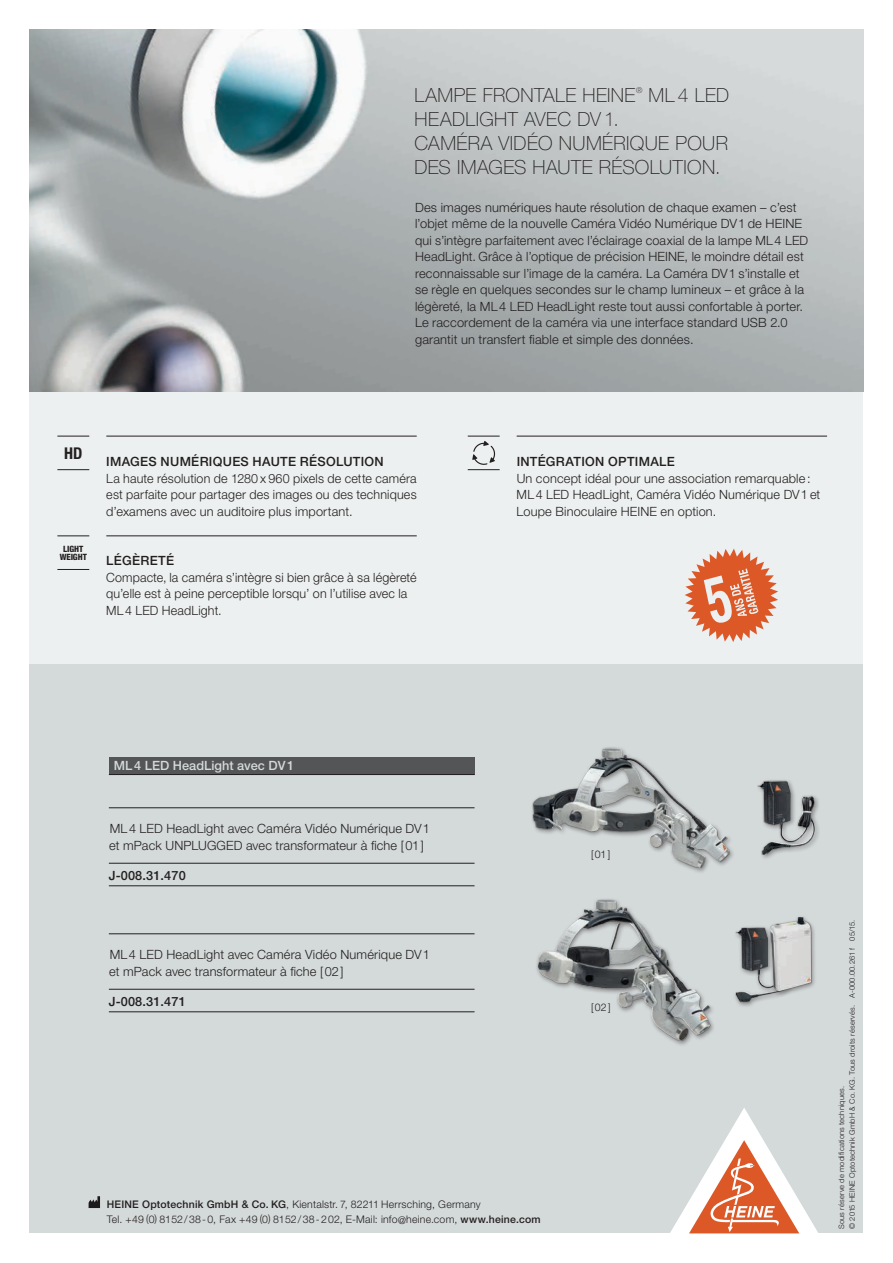
<style>
.page{position:relative;width:893px;height:1263px;background:#fff}
.page>*{position:absolute;margin:0;border:0;box-sizing:border-box;transform-origin:0 0}
.t1{font:100 19.5px/24px "Helvetica Neue LT Std";letter-spacing:.02em;color:#231f20}
.t2{font:700 condensed 16.2px "Helvetica Neue LT Std";color:#231f20}
.t3{font:300 12.75px/16.5px "Helvetica Neue LT Std";letter-spacing:.015em;color:#231f20}
.t4{font:500 12.75px "Helvetica Neue LT Std";letter-spacing:.02em;color:#231f20}
.t5{font:500 12.75px "Helvetica Neue LT Std";color:#d4d9d9}
.t6{font:300 10.5px/15px "Helvetica Neue LT Std";letter-spacing:.02em;color:#231f20}
.t7{font:800 condensed 8.7px/7.9px "Helvetica Neue LT Std";color:#231f20;text-align:center}
.t8{font:100 7.95px "Helvetica Neue LT Std";color:#231f20}
.t9{font:300 7.5px/10.5px "Helvetica Neue LT Std";letter-spacing:.025em;color:#231f20}
.s1{font-weight:500}
</style>
<div class="page">
<div style="left:30px;top:391px;width:833px;height:842px;background:#d4d9d9"></div>
<div style="left:533px;top:748px;width:197px;height:120px;background:#231f20;opacity:.35"></div>
<img style="left:533px;top:748px;width:129px;height:91px">
<img style="left:537px;top:900px;width:173px;height:141px">
<div style="left:733px;top:925px;width:65px;height:83px;background:#231f20;opacity:.45"></div>
<img style="left:736px;top:927px;width:56px;height:75px">
<div style="left:767px;top:915px;width:50px;height:82px;background:#231f20;opacity:.45"></div>
<div style="left:770px;top:917px;width:42px;height:74px;background:#231f20;opacity:.35"></div>
<img style="left:770px;top:917px;width:41px;height:74px">
<div style="left:755px;top:778px;width:65px;height:83px;background:#231f20;opacity:.45"></div>
<div style="left:758px;top:780px;width:57px;height:75px;background:#231f20;opacity:.35"></div>
<img style="left:758px;top:781px;width:56px;height:74px">
<svg style="left:670px;top:1108px;width:148px;height:125px"></svg>
<div style="left:30px;top:391px;width:833px;height:272px;background:#edf0f0"></div>
<img style="left:30px;top:30px;width:833px;height:361px">
<img style="left:88px;top:1196px;width:12px;height:12px">
<hr style="left:106px;top:536px;width:311px;height:1px;background:#231f20">
<hr style="left:106px;top:436px;width:311px;height:1px;background:#231f20">
<hr style="left:517px;top:436px;width:310px;height:1px;background:#231f20">
<hr style="left:57px;top:436px;width:32px;height:1px;background:#231f20">
<hr style="left:57px;top:469px;width:32px;height:1px;background:#231f20">
<hr style="left:57px;top:536px;width:32px;height:1px;background:#231f20">
<hr style="left:57px;top:569px;width:32px;height:1px;background:#231f20">
<hr style="left:468px;top:436px;width:32px;height:1px;background:#231f20">
<hr style="left:468px;top:469px;width:32px;height:1px;background:#231f20">
<svg style="left:472px;top:441px;width:24px;height:24px"></svg>
<svg style="left:685px;top:549px;width:93px;height:93px"></svg>
<hr style="left:109px;top:807px;width:366px;height:1px;background:#231f20">
<hr style="left:109px;top:863px;width:366px;height:1px;background:#231f20">
<hr style="left:109px;top:885px;width:366px;height:1px;background:#231f20">
<hr style="left:109px;top:933px;width:366px;height:1px;background:#231f20">
<hr style="left:109px;top:989px;width:366px;height:1px;background:#231f20">
<hr style="left:109px;top:1011px;width:366px;height:1px;background:#231f20">
<div style="left:109px;top:757px;width:366px;height:17px;background:#545557"></div>
<hr style="left:109px;top:774px;width:366px;height:1px;background:#231f20">
<h1 class="t1" style="left:415px;top:83px;width:222px">LAMPE FRONTALE HEINE</h1>
<p class="t8" style="left:636px;top:86px;width:8px">®</p>
<h1 class="t1" style="left:649px;top:83px;width:82px">ML 4 LED</h1>
<h1 class="t1" style="left:415px;top:107px;width:315px">HEADLIGHT AVEC DV 1.<br>CAMÉRA VIDÉO NUMÉRIQUE POUR<br>DES IMAGES HAUTE RÉSOLUTION.</h1>
<p class="t3" style="left:415px;top:199px;width:395px">Des images numériques haute résolution de chaque examen – c’est l’objet même de la nouvelle Caméra Vidéo Numérique DV1 de HEINE qui s’intègre parfaitement avec l’éclairage coaxial de la lampe ML4 LED HeadLight. Grâce à l’optique de précision HEINE, le moindre détail est reconnaissable sur l’image de la caméra. La Caméra DV1 s’installe et se règle en quelques secondes sur le champ lumineux – et grâce à la légèreté, la ML4 LED HeadLight reste tout aussi confortable à porter.<br>Le raccordement de la caméra via une interface standard USB 2.0 garantit un transfert fiable et simple des données.</p>
<p class="t2" style="left:64px;top:443px;width:20px">HD</p>
<p class="t7" style="left:60px;top:544px;width:29px">LIGHT<br>WEIGHT</p>
<p class="t4" style="left:106px;top:454px;width:279px">IMAGES NUMÉRIQUES HAUTE RÉSOLUTION</p>
<p class="t3" style="left:106px;top:470px;width:312px;text-align:justify">La haute résolution de 1280 x 960 pixels de cette caméra est parfaite pour partager des images ou des techniques d’examens avec un auditoire plus important.</p>
<p class="t4" style="left:106px;top:553px;width:69px">LÉGÈRETÉ</p>
<p class="t3" style="left:106px;top:569px;width:312px">Compacte, la caméra s’intègre si bien grâce à sa légèreté qu’elle est à peine perceptible lorsqu’ on l’utilise avec la<br>ML4 LED HeadLight.</p>
<p class="t4" style="left:517px;top:454px;width:160px">INTÉGRATION OPTIMALE</p>
<p class="t3" style="left:517px;top:470px;width:305px">Un concept idéal pour une association remarquable:<br>ML4 LED HeadLight, Caméra Vidéo Numérique DV1 et<br>Loupe Binoculaire HEINE en option.</p>
<p class="t5" style="left:114px;top:758px;width:182px">ML4 LED HeadLight avec DV1</p>
<p class="t3" style="left:109px;top:820px;width:322px">ML4 LED HeadLight avec Caméra Vidéo Numérique DV1 et mPack UNPLUGGED avec transformateur à fiche [01]</p>
<p class="t4" style="left:109px;top:867px;width:79px">J-008.31.470</p>
<p class="t3" style="left:109px;top:946px;width:322px">ML4 LED HeadLight avec Caméra Vidéo Numérique DV1 et mPack avec transformateur à fiche [02]</p>
<p class="t4" style="left:109px;top:993px;width:79px">J-008.31.471</p>
<p class="t6" style="left:591px;top:846px;width:21px">[01]</p>
<p class="t6" style="left:591px;top:1000px;width:21px">[02]</p>
<p class="t6" style="left:107px;top:1196px;width:435px"><span class="s1">HEINE Optotechnik GmbH &amp; Co. KG</span>, Kientalstr. 7, 82211 Herrsching, Germany<br>Tel. +49 (0) 8152/38-0, Fax +49 (0) 8152/38-202, E-Mail: info@heine.com, <span class="s1">www.heine.com</span></p>
<p class="t9" style="left:836px;top:1229px;width:311px;rotate:-90deg">Sous réserve de modifications techniques.<br>© 2015 HEINE Optotechnik GmbH &amp; Co. KG. Tous droits réservés. A-000.00.261 f 05/15.</p>
</div>
